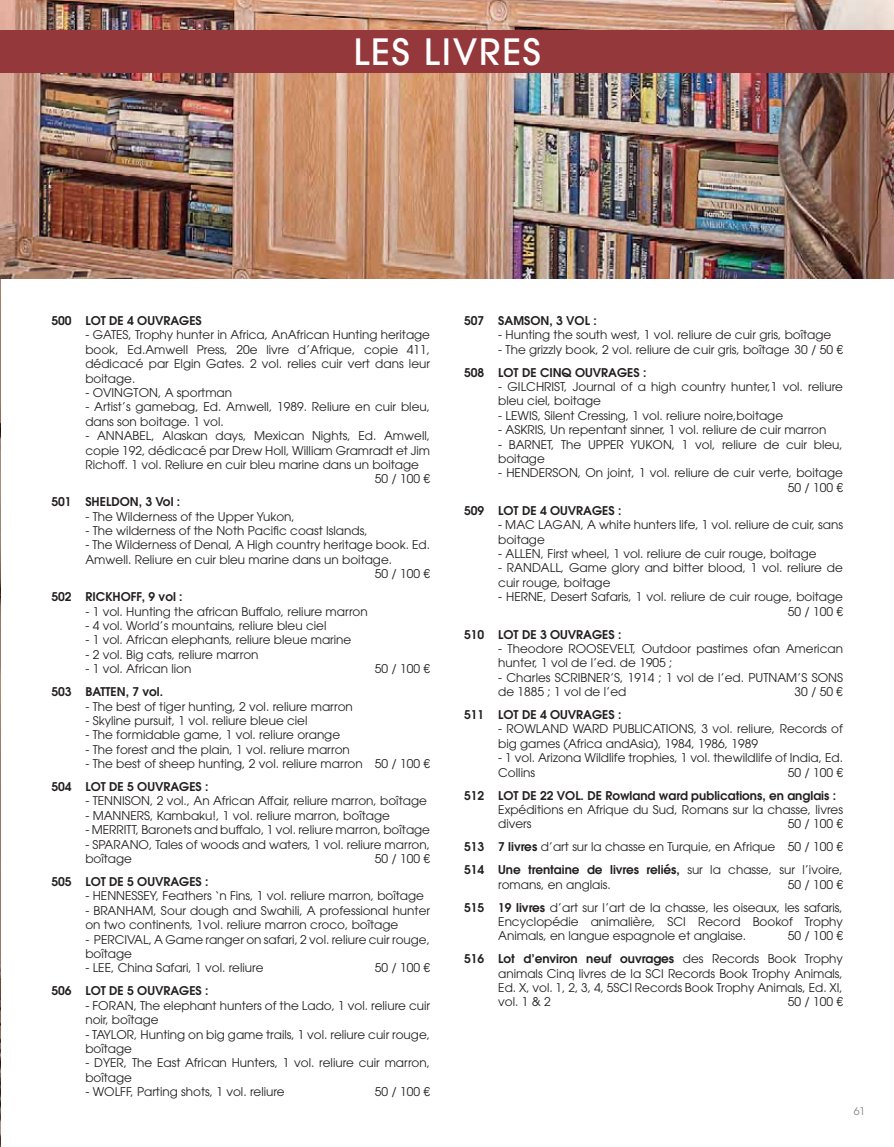
<style>
.page{position:relative;width:894px;height:1147px;background:#fff}
.page>*{position:absolute;margin:0;border:0;box-sizing:border-box;transform-origin:0 0}
.t1{font:500 36px "ITC Avant Garde Pro";letter-spacing:.05em;color:#fff}
.t2{font:12px/14.4px "ITC Avant Garde Pro";color:#231f20}
.t3{font:600 12px "ITC Avant Garde Pro";color:#231f20}
.t4{font:10.5px "ITC Avant Garde Pro";color:#808285}
.s1{font-weight:600}
</style>
<div class="page">
<img style="left:0;top:278px;width:1px;height:869px">
<img style="left:0;top:0;width:893px;height:278px">
<div style="left:0;top:30px;width:893px;height:43px;background:#94383c"></div>
<h1 class="t1" style="left:353px;top:31px;width:189px">LES LIVRES</h1>
<p class="t3" style="left:51px;top:315px;width:152px">500 LOT DE 4 OUVRAGES</p>
<p class="t2" style="left:85px;top:329px;width:346px;text-align:justify">- GATES, Trophy hunter in Africa, AnAfrican Hunting heritage book, Ed.Amwell Press, 20e livre d’Afrique, copie 411, dédicacé par Elgin Gates. 2 vol. relies cuir vert dans leur boitage.</p>
<p class="t2" style="left:85px;top:386px;width:148px">- OVINGTON, A sportman</p>
<p class="t2" style="left:85px;top:401px;width:346px">- Artist’s gamebag, Ed. Amwell, 1989. Reliure en cuir bleu, dans son boitage. 1 vol.</p>
<p class="t2" style="left:85px;top:429px;width:346px">- ANNABEL, Alaskan days, Mexican Nights, Ed. Amwell,</p>
<p class="t2" style="left:85px;top:444px;width:346px">copie 192, dédicacé par Drew Holl, William Gramradt et Jim</p>
<p class="t2" style="left:85px;top:458px;width:335px">Richoff. 1 vol. Reliure en cuir bleu marine dans un boitage</p>
<p class="t2" style="left:375px;top:473px;width:57px">50 / 100 €</p>
<p class="t3" style="left:51px;top:496px;width:130px">501 SHELDON, 3 Vol :</p>
<p class="t2" style="left:85px;top:510px;width:211px">- The Wilderness of the Upper Yukon,</p>
<p class="t2" style="left:85px;top:524px;width:284px">- The wilderness of the Noth Pacific coast Islands,</p>
<p class="t2" style="left:85px;top:539px;width:346px">- The Wilderness of Denal, A High country heritage book. Ed.</p>
<p class="t2" style="left:85px;top:553px;width:308px">Amwell. Reliure en cuir bleu marine dans un boitage.</p>
<p class="t2" style="left:375px;top:567px;width:57px">50 / 100 €</p>
<p class="t3" style="left:51px;top:591px;width:133px">502 RICKHOFF, 9 vol :</p>
<p class="t2" style="left:85px;top:605px;width:284px">- 1 vol. Hunting the african Buffalo, reliure marron</p>
<p class="t2" style="left:85px;top:619px;width:242px">- 4 vol. World’s mountains, reliure bleu ciel</p>
<p class="t2" style="left:85px;top:634px;width:267px">- 1 vol. African elephants, reliure bleue marine</p>
<p class="t2" style="left:85px;top:648px;width:175px">- 2 vol. Big cats, reliure marron</p>
<p class="t2" style="left:85px;top:662px;width:107px">- 1 vol. African lion</p>
<p class="t2" style="left:375px;top:662px;width:57px">50 / 100 €</p>
<p class="t3" style="left:51px;top:686px;width:113px">503 BATTEN, 7 vol.</p>
<p class="t2" style="left:85px;top:700px;width:269px">- The best of tiger hunting, 2 vol. reliure marron</p>
<p class="t2" style="left:85px;top:714px;width:223px">- Skyline pursuit, 1 vol. reliure bleue ciel</p>
<p class="t2" style="left:85px;top:728px;width:256px">- The formidable game, 1 vol. reliure orange</p>
<p class="t2" style="left:85px;top:743px;width:266px">- The forest and the plain, 1 vol. reliure marron</p>
<p class="t2" style="left:85px;top:757px;width:346px">- The best of sheep hunting, 2 vol. reliure marron 50 / 100 €</p>
<p class="t3" style="left:51px;top:781px;width:159px">504 LOT DE 5 OUVRAGES :</p>
<p class="t2" style="left:85px;top:795px;width:343px">- TENNISON, 2 vol., An African Affair, reliure marron, boîtage</p>
<p class="t2" style="left:85px;top:809px;width:306px">- MANNERS, Kambaku!, 1 vol. reliure marron, boîtage</p>
<p class="t2" style="left:85px;top:823px;width:346px">- MERRITT, Baronets and buffalo, 1 vol. reliure marron, boîtage</p>
<p class="t2" style="left:85px;top:838px;width:346px">- SPARANO, Tales of woods and waters, 1 vol. reliure marron, boîtage</p>
<p class="t2" style="left:375px;top:852px;width:57px">50 / 100 €</p>
<p class="t3" style="left:51px;top:876px;width:159px">505 LOT DE 5 OUVRAGES :</p>
<p class="t2" style="left:85px;top:889px;width:340px">- HENNESSEY, Feathers ‘n Fins, 1 vol. reliure marron, boîtage</p>
<p class="t2" style="left:85px;top:904px;width:346px">- BRANHAM, Sour dough and Swahili, A professional hunter on two continents, 1vol. reliure marron croco, boîtage</p>
<p class="t2" style="left:85px;top:933px;width:346px">- PERCIVAL, A Game ranger on safari, 2 vol. reliure cuir rouge, boîtage</p>
<p class="t2" style="left:85px;top:961px;width:179px">- LEE, China Safari, 1 vol. reliure</p>
<p class="t2" style="left:375px;top:961px;width:57px">50 / 100 €</p>
<p class="t3" style="left:51px;top:985px;width:159px">506 LOT DE 5 OUVRAGES :</p>
<p class="t2" style="left:85px;top:999px;width:346px">- FORAN, The elephant hunters of the Lado, 1 vol. reliure cuir noir, boîtage</p>
<p class="t2" style="left:85px;top:1028px;width:346px">- TAYLOR, Hunting on big game trails, 1 vol. reliure cuir rouge, boîtage</p>
<p class="t2" style="left:85px;top:1056px;width:346px">- DYER, The East African Hunters, 1 vol. reliure cuir marron, boîtage</p>
<p class="t2" style="left:85px;top:1085px;width:201px">- WOLFF, Parting shots, 1 vol. reliure</p>
<p class="t2" style="left:375px;top:1085px;width:57px">50 / 100 €</p>
<p class="t3" style="left:464px;top:315px;width:134px">507 SAMSON, 3 VOL :</p>
<p class="t2" style="left:498px;top:329px;width:334px">- Hunting the south west, 1 vol. reliure de cuir gris, boîtage</p>
<p class="t2" style="left:498px;top:343px;width:346px">- The grizzly book, 2 vol. reliure de cuir gris, boîtage 30 / 50 €</p>
<p class="t3" style="left:464px;top:367px;width:184px">508 LOT DE CINQ OUVRAGES :</p>
<p class="t2" style="left:498px;top:380px;width:346px">- GILCHRIST, Journal of a high country hunter,1 vol. reliure bleu ciel, boitage</p>
<p class="t2" style="left:498px;top:409px;width:286px">- LEWIS, Silent Cressing, 1 vol. reliure noire,boitage</p>
<p class="t2" style="left:498px;top:423px;width:329px">- ASKRIS, Un repentant sinner, 1 vol. reliure de cuir marron</p>
<p class="t2" style="left:498px;top:438px;width:346px">- BARNET, The UPPER YUKON, 1 vol, reliure de cuir bleu, boitage</p>
<p class="t2" style="left:498px;top:467px;width:346px;text-align:right">- HENDERSON, On joint, 1 vol. reliure de cuir verte, boitage<br>50 / 100 €</p>
<p class="t3" style="left:464px;top:505px;width:159px">509 LOT DE 4 OUVRAGES :</p>
<p class="t2" style="left:498px;top:518px;width:346px">- MAC LAGAN, A white hunters life, 1 vol. reliure de cuir, sans boitage</p>
<p class="t2" style="left:498px;top:547px;width:320px">- ALLEN, First wheel, 1 vol. reliure de cuir rouge, boitage</p>
<p class="t2" style="left:498px;top:562px;width:346px">- RANDALL, Game glory and bitter blood, 1 vol. reliure de cuir rouge, boitage</p>
<p class="t2" style="left:498px;top:590px;width:346px;text-align:right">- HERNE, Desert Safaris, 1 vol. reliure de cuir rouge, boitage<br>50 / 100 €</p>
<p class="t3" style="left:464px;top:628px;width:159px">510 LOT DE 3 OUVRAGES :</p>
<p class="t2" style="left:498px;top:642px;width:346px">- Theodore ROOSEVELT, Outdoor pastimes ofan American hunter, 1 vol de l’ed. de 1905 ;</p>
<p class="t2" style="left:498px;top:671px;width:346px">- Charles SCRIBNER’S, 1914 ; 1 vol de l’ed. PUTNAM’S SONS de 1885 ; 1 vol de l’ed</p>
<p class="t2" style="left:794px;top:685px;width:50px">30 / 50 €</p>
<p class="t3" style="left:464px;top:709px;width:159px">511 LOT DE 4 OUVRAGES :</p>
<p class="t2" style="left:498px;top:723px;width:346px">- ROWLAND WARD PUBLICATIONS, 3 vol. reliure, Records of big games (Africa andAsia), 1984, 1986, 1989</p>
<p class="t2" style="left:498px;top:751px;width:346px">- 1 vol. Arizona Wildlife trophies, 1 vol. thewildlife of India, Ed.<br>Collins</p>
<p class="t2" style="left:787px;top:766px;width:57px">50 / 100 €</p>
<p class="t3" style="left:464px;top:789px;width:373px">512 LOT DE 22 VOL. DE Rowland ward publications, en anglais :</p>
<p class="t2" style="left:498px;top:803px;width:346px">Expéditions en Afrique du Sud, Romans sur la chasse, livres divers</p>
<p class="t2" style="left:464px;top:813px;width:380px;line-height:23px;text-align:justify;text-indent:323px">50 / 100 € <span class="s1">513 7 livres</span> d’art sur la chasse en Turquie, en Afrique 50 / 100 € <span class="s1">514 Une trentaine de livres reliés,</span> sur la chasse, sur l’ivoire,</p>
<p class="t2" style="left:498px;top:878px;width:114px">romans, en anglais.</p>
<p class="t2" style="left:464px;top:873px;width:380px;line-height:23px;text-align:right">50 / 100 €<br><span class="s1">515 19 livres</span> d’art sur l’art de la chasse, les oiseaux, les safaris,</p>
<p class="t2" style="left:498px;top:915px;width:346px">Encyclopédie animalière, SCI Record Bookof Trophy<br>Animals, en langue espagnole et anglaise.</p>
<p class="t2" style="left:464px;top:925px;width:380px;line-height:23px;text-align:right">50 / 100 €<br><span class="s1">516 Lot d’environ neuf ouvrages</span> des Records Book Trophy</p>
<p class="t2" style="left:498px;top:967px;width:346px;text-align:justify">animals Cinq livres de la SCI Records Book Trophy Animals, Ed. X, vol. 1, 2, 3, 4, 5SCI Records Book Trophy Animals, Ed. XI, vol. 1 &amp; 2</p>
<p class="t2" style="left:787px;top:996px;width:57px">50 / 100 €</p>
<p class="t4" style="left:853px;top:1106px;width:13px">61</p>
</div>
